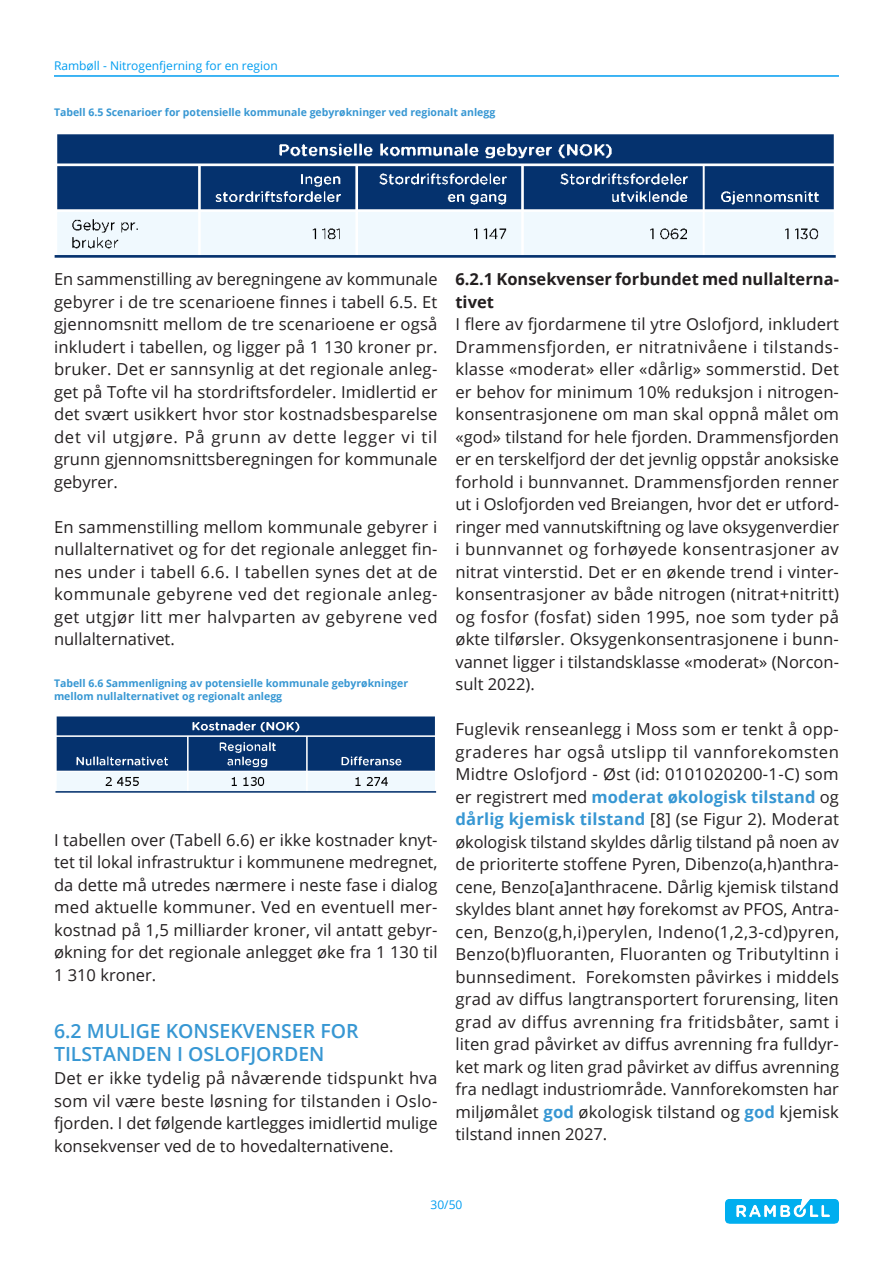
<style>
.page{position:relative;width:893px;height:1263px;background:#fff}
.page>*{position:absolute;margin:0;border:0;box-sizing:border-box;transform-origin:0 0}
.Header_12_blue{font:600 19.5px/23.4px "Open Sans";color:#3797d3}
.t1{font:16.5px/22.5px "Open Sans";color:#231f20;text-align:justify}
.Header_11{font:700 16.5px/22.5px "Open Sans";color:#231f20}
.t2{font:12px "Open Sans";color:#009df0}
.Bildetekst{font:700 10.5px/13.5px "Open Sans";color:#3797d3}
.s1{font-weight:700;color:#3797d3}
</style>
<div class="page">
<hr style="left:54px;top:75px;width:785px;height:2px;background:#009df0">
<img style="left:725px;top:1199px;width:113px;height:24px">
<img style="left:54px;top:134px;width:782px;height:124px">
<img style="left:55px;top:716px;width:382px;height:77px">
<p class="t2" style="left:54px;top:57px;width:225px">Rambøll - Nitrogenfjerning for en region</p>
<p class="Bildetekst" style="left:54px;top:105px;width:443px">Tabell 6.5 Scenarioer for potensielle kommunale gebyrøkninger ved regionalt anlegg</p>
<p class="t1" style="left:54px;top:267px;width:385px">En sammenstilling av beregningene av kommunale gebyrer i de tre scenarioene finnes i tabell 6.5. Et gjennomsnitt mellom de tre scenarioene er også inkludert i tabellen, og ligger på 1 130 kroner pr. bruker. Det er sannsynlig at det regionale anleg&shy;get på Tofte vil ha stordriftsfordeler. Imidlertid er det svært usikkert hvor stor kostnadsbesparelse det vil utgjøre. På grunn av dette legger vi til grunn gjennomsnittsberegningen for kommunale gebyrer.</p>
<p class="t1" style="left:54px;top:515px;width:385px">En sammenstilling mellom kommunale gebyrer i nullalternativet og for det regionale anlegget fin&shy;nes under i tabell 6.6. I tabellen synes det at de kommunale gebyrene ved det regionale anleg&shy;get utgjør litt mer halvparten av gebyrene ved nullalternativet.</p>
<p class="Bildetekst" style="left:54px;top:676px;width:356px">Tabell 6.6 Sammenligning av potensielle kommunale gebyrøkninger mellom nullalternativet og regionalt anlegg</p>
<p class="t1" style="left:54px;top:828px;width:385px">I tabellen over (Tabell 6.6) er ikke kostnader knyt&shy;tet til lokal infrastruktur i kommunene medregnet, da dette må utredes nærmere i neste fase i dialog med aktuelle kommuner. Ved en eventuell mer&shy;kostnad på 1,5 milliarder kroner, vil antatt gebyr&shy;økning for det regionale anlegget øke fra 1 130 til 1 310 kroner.</p>
<p class="Header_12_blue" style="left:54px;top:1019px;width:306px">6.2 MULIGE KONSEKVENSER FOR<br>TILSTANDEN I OSLOFJORDEN</p>
<p class="t1" style="left:54px;top:1066px;width:385px">Det er ikke tydelig på nåværende tidspunkt hva som vil være beste løsning for tilstanden i Oslo&shy;fjorden. I det følgende kartlegges imidlertid mulige konsekvenser ved de to hovedalternativene.</p>
<p class="Header_11" style="left:455px;top:267px;width:385px">6.2.1 Konsekvenser forbundet med nullalterna&shy;tivet</p>
<p class="t1" style="left:455px;top:312px;width:385px">I flere av fjordarmene til ytre Oslofjord, inkludert Drammensfjorden, er nitratnivåene i tilstands&shy;klasse «moderat» eller «dårlig» sommerstid. Det er behov for minimum 10% reduksjon i nitrogen&shy;konsentrasjonene om man skal oppnå målet om «god» tilstand for hele fjorden. Drammensfjorden er en terskelfjord der det jevnlig oppstår anoksiske forhold i bunnvannet. Drammensfjorden renner ut i Oslofjorden ved Breiangen, hvor det er utford&shy;ringer med vannutskiftning og lave oksygenverdier i bunnvannet og forhøyede konsentrasjoner av nitrat vinterstid. Det er en økende trend i vinter&shy;konsentrasjoner av både nitrogen (nitrat+nitritt) og fosfor (fosfat) siden 1995, noe som tyder på økte tilførsler. Oksygenkonsentrasjonene i bunn&shy;vannet ligger i tilstandsklasse «moderat» (Norcon&shy;sult 2022).</p>
<p class="t1" style="left:455px;top:717px;width:385px">Fuglevik renseanlegg i Moss som er tenkt å opp&shy;graderes har også utslipp til vannforekomsten Midtre Oslofjord - Øst (id: 0101020200-1-C) som er registrert med <span class="s1">moderat økologisk tilstand</span> og <span class="s1">dårlig kjemisk tilstand</span> [8] (se Figur 2). Moderat økologisk tilstand skyldes dårlig tilstand på noen av de prioriterte stoffene Pyren, Dibenzo(a,h)anthra&shy;cene, Benzo[a]anthracene. Dårlig kjemisk tilstand skyldes blant annet høy forekomst av PFOS, Antra&shy;cen, Benzo(g,h,i)perylen, Indeno(1,2,3-cd)pyren, Benzo(b)fluoranten, Fluoranten og Tributyltinn i bunnsediment. Forekomsten påvirkes i middels grad av diffus langtransportert forurensing, liten grad av diffus avrenning fra fritidsbåter, samt i liten grad påvirket av diffus avrenning fra fulldyr&shy;ket mark og liten grad påvirket av diffus avrenning fra nedlagt industriområde. Vannforekomsten har miljømålet <span class="s1">god</span> økologisk tilstand og <span class="s1">god</span> kjemisk tilstand innen 2027.</p>
<p class="t2" style="left:431px;top:1196px;width:33px">30/50</p>
</div>
